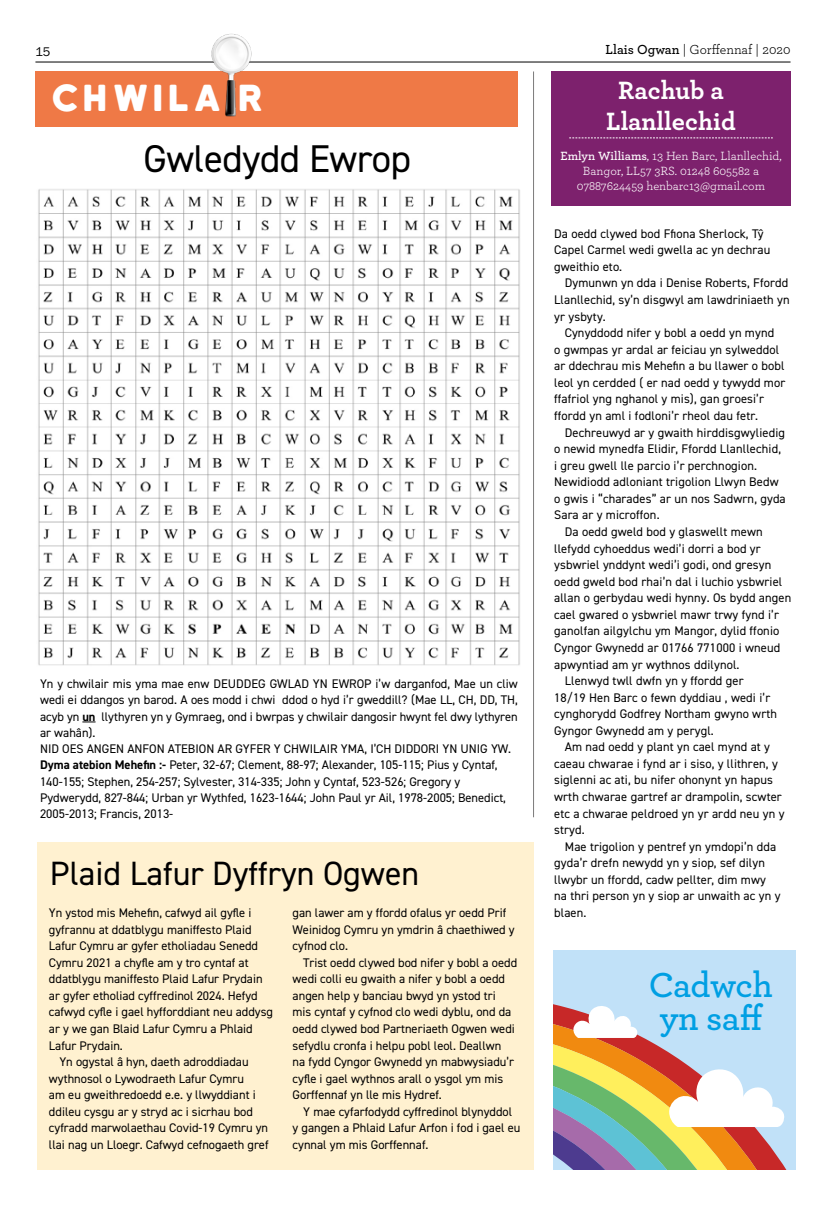
<style>
.page{position:relative;width:826px;height:1205px;background:#fff}
.page>*{position:absolute;margin:0;border:0;box-sizing:border-box;transform-origin:0 0}
.t1{font:38.75px "DIN2014";letter-spacing:-.01em;color:#000}
.t2{font:600 36.38px/33.2px "Archer";letter-spacing:-.01em;color:#009fe3}
.t3{font:35.5px "Katahdin Round";letter-spacing:.09em;color:#fff}
.t4{font:33.75px "DIN2014";color:#000}
.t5{font:700 26.25px/31.5px "Archer";color:#fff;text-align:center}
.t6{font:13.75px "Archer";color:#000}
.t7{font:12.5px/16.5px "DIN2014";color:#000}
.t8{font:12.5px/15px "Archer";color:#fff;text-align:center}
.t9{font:12.5px "Franklin Gothic IT Cby BT";color:#000}
.s1{font-weight:600}
.s2{font-weight:700}
</style>
<div class="page">
<hr style="left:35px;top:62px;width:755px;height:1px;background:#000">
<div style="left:37px;top:842px;width:496px;height:327px;background:#fff1d0"></div>
<div style="left:35px;top:71px;width:482px;height:56px;background:#ef7946"></div>
<img style="left:191px;top:33px;width:79px;height:84px">
<hr style="left:533px;top:71px;width:1px;height:746px;background:#7c7b7b">
<div style="left:551px;top:71px;width:239px;height:135px;background:#7d216d"></div>
<svg style="left:569px;top:138px;width:203px;height:1px"></svg>
<svg style="left:82px;top:721px;width:14px;height:1px"></svg>
<img style="left:38px;top:189px;width:482px;height:477px">
<div style="left:553px;top:950px;width:242px;height:219px;background:#c1e1f8"></div>
<svg style="left:553px;top:1005px;width:233px;height:164px"></svg>
<p class="t9" style="left:35px;top:44px;width:16px">15</p>
<p class="t6" style="left:605px;top:40px;width:186px"><span class="s1">Llais Ogwan</span> | Gorffennaf | 2020</p>
<h3 class="t3" style="left:52px;top:76px;width:213px">CHWILA R</h3>
<h1 class="t1" style="left:143px;top:134px;width:269px">Gwledydd Ewrop</h1>
<h3 class="t5" style="left:606px;top:73px;width:131px">Rachub a<br>Llanllechid</h3>
<p class="t8" style="left:560px;top:148px;width:223px"><span class="s1">Emlyn Williams</span>, 13 Hen Barc, Llanllechid,<br>Bangor, LL57 3RS. 01248 605582 a<br>07887624459 henbarc13@gmail.com</p>
<p class="t7" style="left:554px;top:225px;width:218px">Da oedd clywed bod Ffiona Sherlock, Tyˆ<br>Capel Carmel wedi gwella ac yn dechrau gweithio eto.</p>
<p class="t7" style="left:554px;top:275px;width:237px;text-align:justify;text-indent:11px">Dymunwn yn dda i Denise Roberts, Ffordd Llanllechid, sy’n disgwyl am lawdriniaeth yn yr ysbyty.</p>
<p class="t7" style="left:554px;top:324px;width:233px;text-indent:11px">Cynyddodd nifer y bobl a oedd yn mynd<br>o gwmpas yr ardal ar feiciau yn sylweddol ar ddechrau mis Mehefin a bu llawer o bobl leol yn cerdded ( er nad oedd y tywydd mor ffafriol yng nghanol y mis), gan groesi’r ffordd yn aml i fodloni’r rheol dau fetr.</p>
<p class="t7" style="left:565px;top:424px;width:222px">Dechreuwyd ar y gwaith hirddisgwyliedig</p>
<p class="t7" style="left:554px;top:440px;width:228px">o newid mynedfa Elidir, Ffordd Llanllechid,</p>
<p class="t7" style="left:554px;top:457px;width:204px">i greu gwell lle parcio i’r perchnogion.</p>
<p class="t7" style="left:554px;top:473px;width:226px">Newidiodd adloniant trigolion Llwyn Bedw</p>
<p class="t7" style="left:554px;top:490px;width:233px">o gwis i “charades” ar un nos Sadwrn, gyda</p>
<p class="t7" style="left:554px;top:507px;width:107px">Sara ar y microffon.</p>
<p class="t7" style="left:565px;top:523px;width:199px">Da oedd gweld bod y glaswellt mewn</p>
<p class="t7" style="left:554px;top:540px;width:208px">llefydd cyhoeddus wedi’i dorri a bod yr</p>
<p class="t7" style="left:554px;top:556px;width:219px">ysbwriel ynddynt wedi’i godi, ond gresyn</p>
<p class="t7" style="left:554px;top:573px;width:230px">oedd gweld bod rhai’n dal i luchio ysbwriel</p>
<p class="t7" style="left:554px;top:589px;width:239px">allan o gerbydau wedi hynny. Os bydd angen</p>
<p class="t7" style="left:554px;top:606px;width:226px">cael gwared o ysbwriel mawr trwy fynd i’r</p>
<p class="t7" style="left:554px;top:622px;width:227px">ganolfan ailgylchu ym Mangor, dylid ffonio</p>
<p class="t7" style="left:554px;top:639px;width:228px">Cyngor Gwynedd ar 01766 771000 i wneud</p>
<p class="t7" style="left:554px;top:656px;width:187px">apwyntiad am yr wythnos ddilynol.</p>
<p class="t7" style="left:565px;top:672px;width:180px">Llenwyd twll dwfn yn y ffordd ger</p>
<p class="t7" style="left:554px;top:689px;width:218px">18/19 Hen Barc o fewn dyddiau , wedi i’r</p>
<p class="t7" style="left:554px;top:705px;width:224px">cynghorydd Godfrey Northam gwyno wrth</p>
<p class="t7" style="left:554px;top:722px;width:161px">Gyngor Gwynedd am y perygl.</p>
<p class="t7" style="left:565px;top:738px;width:207px">Am nad oedd y plant yn cael mynd at y</p>
<p class="t7" style="left:554px;top:755px;width:225px">caeau chwarae i fynd ar i siso, y llithren, y</p>
<p class="t7" style="left:554px;top:772px;width:220px">siglenni ac ati, bu nifer ohonynt yn hapus</p>
<p class="t7" style="left:554px;top:788px;width:229px">wrth chwarae gartref ar drampolin, scwter</p>
<p class="t7" style="left:554px;top:805px;width:232px">etc a chwarae peldroed yn yr ardd neu yn y</p>
<p class="t7" style="left:554px;top:821px;width:32px">stryd.</p>
<p class="t7" style="left:565px;top:838px;width:213px">Mae trigolion y pentref yn ymdopi’n dda</p>
<p class="t7" style="left:554px;top:854px;width:212px">gyda’r drefn newydd yn y siop, sef dilyn</p>
<p class="t7" style="left:554px;top:871px;width:213px">llwybr un ffordd, cadw pellter, dim mwy</p>
<p class="t7" style="left:554px;top:887px;width:228px">na thri person yn y siop ar unwaith ac yn y</p>
<p class="t7" style="left:554px;top:904px;width:34px">blaen.</p>
<p class="t7" style="left:40px;top:675px;width:479px">Yn y chwilair mis yma mae enw DEUDDEG GWLAD YN EWROP i’w darganfod, Mae un cliw wedi ei ddangos yn barod. A oes modd i chwi ddod o hyd i’r gweddill? (Mae LL, CH, DD, TH, acyb yn <span class="s2">un</span> llythyren yn y Gymraeg, ond i bwrpas y chwilair dangosir hwynt fel dwy lythyren ar wahân).<br>NID OES ANGEN ANFON ATEBION AR GYFER Y CHWILAIR YMA, I’CH DIDDORI YN UNIG YW.<br><span class="s2">Dyma atebion Mehefin :-</span> Peter, 32-67; Clement, 88-97; Alexander, 105-115; Pius y Cyntaf, 140-155; Stephen, 254-257; Sylvester, 314-335; John y Cyntaf, 523-526; Gregory y Pydwerydd, 827-844; Urban yr Wythfed, 1623-1644; John Paul yr Ail, 1978-2005; Benedict, 2005-2013; Francis, 2013-</p>
<h3 class="t4" style="left:50px;top:852px;width:371px">Plaid Lafur Dyffryn Ogwen</h3>
<p class="t7" style="left:49px;top:904px;width:204px">Yn ystod mis Mehefin, cafwyd ail gyfle i</p>
<p class="t7" style="left:49px;top:921px;width:204px">gyfrannu at ddatblygu maniffesto Plaid</p>
<p class="t7" style="left:49px;top:937px;width:211px">Lafur Cymru ar gyfer etholiadau Senedd</p>
<p class="t7" style="left:49px;top:954px;width:201px">Cymru 2021 a chyfle am y tro cyntaf at</p>
<p class="t7" style="left:49px;top:970px;width:215px">ddatblygu maniffesto Plaid Lafur Prydain</p>
<p class="t7" style="left:49px;top:987px;width:210px">ar gyfer etholiad cyffredinol 2024. Hefyd</p>
<p class="t7" style="left:49px;top:1003px;width:225px">cafwyd cyfle i gael hyfforddiant neu addysg</p>
<p class="t7" style="left:49px;top:1020px;width:205px">ar y we gan Blaid Lafur Cymru a Phlaid</p>
<p class="t7" style="left:49px;top:1037px;width:75px">Lafur Prydain.</p>
<p class="t7" style="left:60px;top:1053px;width:190px">Yn ogystal â hyn, daeth adroddiadau</p>
<p class="t7" style="left:49px;top:1070px;width:196px">wythnosol o Lywodraeth Lafur Cymru</p>
<p class="t7" style="left:49px;top:1086px;width:208px">am eu gweithredoedd e.e. y llwyddiant i</p>
<p class="t7" style="left:49px;top:1103px;width:205px">ddileu cysgu ar y stryd ac i sicrhau bod</p>
<p class="t7" style="left:49px;top:1119px;width:221px">cyfradd marwolaethau Covid-19 Cymru yn</p>
<p class="t7" style="left:49px;top:1136px;width:221px">llai nag un Lloegr. Cafwyd cefnogaeth gref</p>
<p class="t7" style="left:292px;top:904px;width:224px">gan lawer am y ffordd ofalus yr oedd Prif<br>Weinidog Cymru yn ymdrin â chaethiwed y cyfnod clo.</p>
<p class="t7" style="left:292px;top:954px;width:226px;text-indent:11px">Trist oedd clywed bod nifer y bobl a oedd wedi colli eu gwaith a nifer y bobl a oedd angen help y banciau bwyd yn ystod tri mis cyntaf y cyfnod clo wedi dyblu, ond da oedd clywed bod Partneriaeth Ogwen wedi sefydlu cronfa i helpu pobl leol. Deallwn<br>na fydd Cyngor Gwynedd yn mabwysiadu’r cyfle i gael wythnos arall o ysgol ym mis Gorffennaf yn lle mis Hydref.</p>
<p class="t7" style="left:292px;top:1103px;width:229px;text-indent:11px">Y mae cyfarfodydd cyffredinol blynyddol y gangen a Phlaid Lafur Arfon i fod i gael eu cynnal ym mis Gorffennaf.</p>
<h2 class="t2" style="left:649px;top:966px;width:126px">Cadwch yn saff</h2>
</div>
